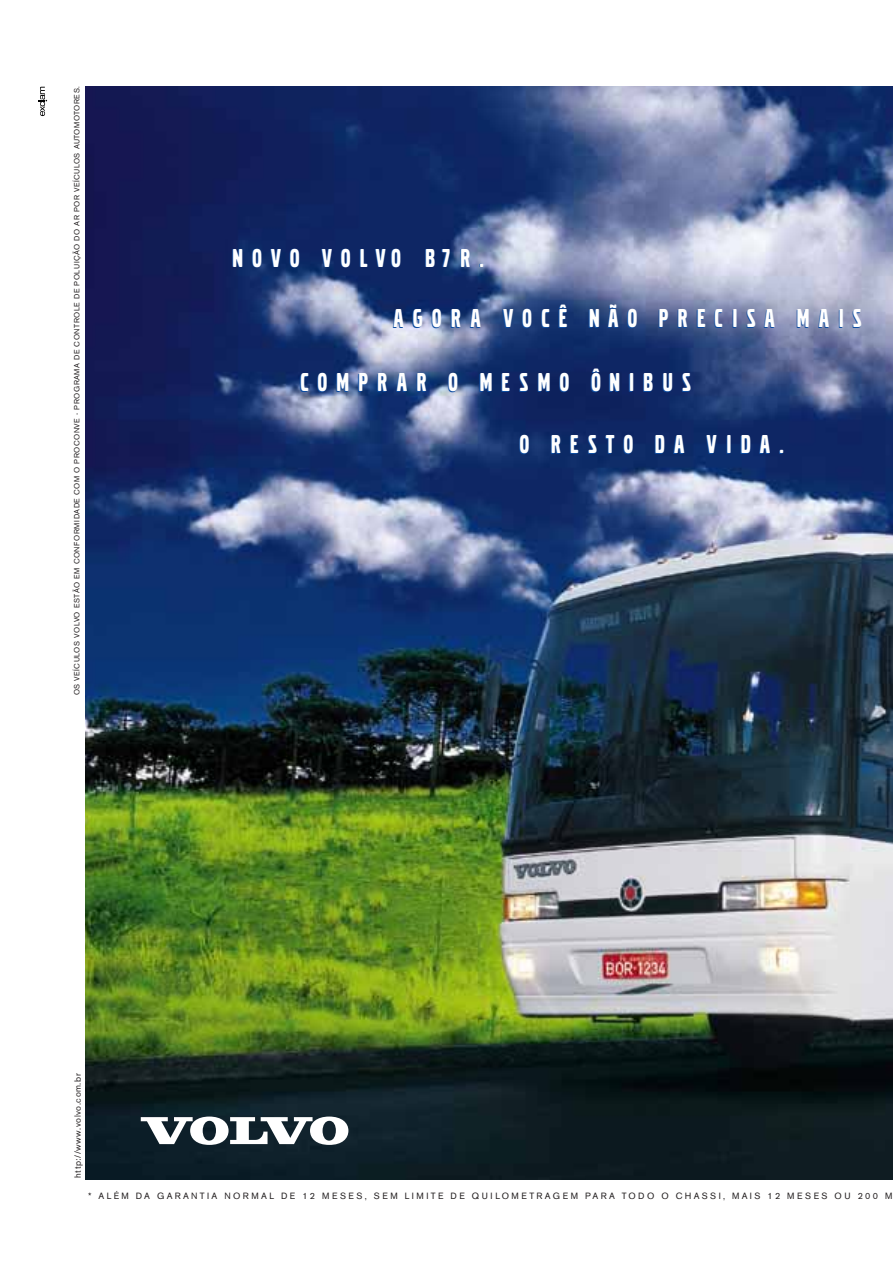
<style>
.page{position:relative;width:893px;height:1263px;background:#fff}
.page>*{position:absolute;margin:0;border:0;box-sizing:border-box;transform-origin:0 0}
.t1{font:27px "Volvo Broad";letter-spacing:.36em;color:#fff}
.t2{font:27px "Volvo Broad";letter-spacing:.335em;color:#fff}
.t3{font:9px "Volvo Sans";letter-spacing:.255em;color:#231f20}
.t4{font:9px "Volvo Sans";letter-spacing:.06em;color:#231f20}
.t5{font:7.5px "Volvo Sans";letter-spacing:.08em;color:#231f20}
</style>
<div class="page">
<img style="left:85px;top:86px;width:808px;height:1093px">
<svg style="left:141px;top:1116px;width:207px;height:29px"></svg>
<svg style="left:38px;top:87px;width:9px;height:29px"></svg>
<p class="t5" style="left:72px;top:695px;width:611px;rotate:-90deg">OS VEÍCULOS VOLVO ESTÃO EM CONFORMIDADE COM O PROCONVE - PROGRAMA DE CONTROLE DE POLUIÇÃO DO AR POR VEÍCULOS AUTOMOTORES.</p>
<h1 class="t2" style="left:233px;top:243px;width:252px">NOVO VOLVO B7R.</h1>
<h1 class="t1" style="left:394px;top:304px;width:470px">AGORA VOCÊ NÃO PRECISA MAIS</h1>
<h1 class="t1" style="left:300px;top:368px;width:392px">COMPRAR O MESMO ÔNIBUS</h1>
<h1 class="t1" style="left:520px;top:430px;width:265px">O RESTO DA VIDA.</h1>
<p class="t4" style="left:72px;top:1178px;width:106px;rotate:-90deg">http://www.volvo.com.br</p>
<p class="t3" style="left:88px;top:1190px;width:806px">* ALÉM DA GARANTIA NORMAL DE 12 MESES, SEM LIMITE DE QUILOMETRAGEM PARA TODO O CHASSI, MAIS 12 MESES OU 200 M</p>
</div>
